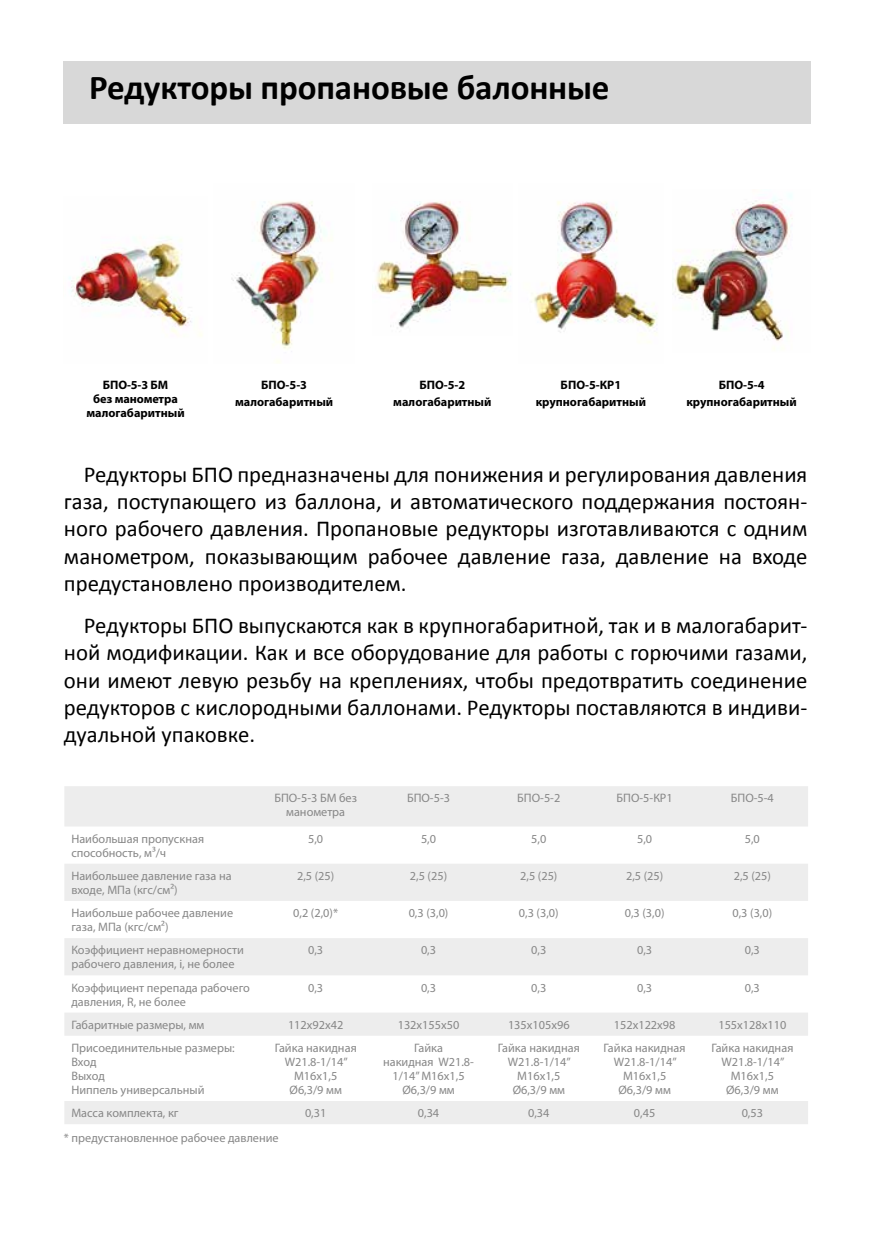
<style>
.page{position:relative;width:874px;height:1241px;background:#fff}
.page>*{position:absolute;margin:0;border:0;box-sizing:border-box;transform-origin:0 0}
.t1{font:700 35px "Calibri";letter-spacing:-.005em;color:#000}
.t2{font:22.75px/27.3px "Calibri";color:#000;text-align:justify}
.t3{font:12.25px/14px "Myriad Pro";color:#878787;text-align:center}
.t4{font:700 12.25px/14px "Myriad Pro";color:#000;text-align:center}
</style>
<div class="page">
<div style="left:63px;top:62px;width:746px;height:62px;background:#d8d8d8"></div>
<img style="left:69px;top:236px;width:133px;height:100px">
<img style="left:231px;top:201px;width:101px;height:162px">
<img style="left:375px;top:201px;width:136px;height:127px">
<img style="left:531px;top:201px;width:127px;height:142px">
<img style="left:672px;top:194px;width:121px;height:156px">
<svg style="left:64px;top:786px;width:743px;height:337px"></svg>
<h1 class="t1" style="left:89px;top:65px;width:521px">Редукторы пропановые балонные</h1>
<p class="t4" style="left:93px;top:377px;width:86px">БПО-5-3 БМ без манометра</p>
<p class="t4" style="left:261px;top:377px;width:47px">БПО-5-3</p>
<p class="t4" style="left:419px;top:377px;width:47px">БПО-5-2</p>
<p class="t4" style="left:560px;top:377px;width:62px">БПО-5-КР1</p>
<p class="t4" style="left:718px;top:377px;width:47px">БПО-5-4</p>
<p class="t4" style="left:235px;top:394px;width:100px">малогабаритный</p>
<p class="t4" style="left:393px;top:394px;width:100px">малогабаритный</p>
<p class="t4" style="left:535px;top:394px;width:112px">крупногабаритный</p>
<p class="t4" style="left:686px;top:394px;width:112px">крупногабаритный</p>
<p class="t4" style="left:86px;top:405px;width:100px">малогабаритный</p>
<p class="t2" style="left:64px;top:460px;width:744px;text-indent:20px">Редукторы БПО предназначены для понижения и регулирования давления газа, поступающего из баллона, и автоматического поддержания постоян&shy;ного рабочего давления. Пропановые редукторы изготавливаются с одним манометром, показывающим рабочее давление газа, давление на входе предустановлено производителем.</p>
<p class="t2" style="left:64px;top:612px;width:744px;text-indent:20px">Редукторы БПО выпускаются как в крупногабаритной, так и в малогабарит&shy;ной модификации. Как и все оборудование для работы с горючими газами, они имеют левую резьбу на креплениях, чтобы предотвратить соединение редукторов с кислородными баллонами. Редукторы поставляются в индиви&shy;дуальной упаковке.</p>
<p class="t3" style="left:274px;top:791px;width:84px">БПО-5-3 БМ без манометра</p>
<p class="t3" style="left:407px;top:791px;width:45px">БПО-5-3</p>
<p class="t3" style="left:517px;top:791px;width:45px">БПО-5-2</p>
<p class="t3" style="left:616px;top:791px;width:58px">БПО-5-КР1</p>
<p class="t3" style="left:730px;top:791px;width:45px">БПО-5-4</p>
<p class="t3" style="left:71px;top:831px;width:134px;text-align:left">Наибольшая пропускная способность, м³/ч</p>
<p class="t3" style="left:308px;top:831px;width:17px">5,0</p>
<p class="t3" style="left:421px;top:831px;width:17px">5,0</p>
<p class="t3" style="left:531px;top:831px;width:17px">5,0</p>
<p class="t3" style="left:636px;top:831px;width:17px">5,0</p>
<p class="t3" style="left:744px;top:831px;width:17px">5,0</p>
<p class="t3" style="left:71px;top:868px;width:162px;text-align:left">Наибольшее давление газа на входе, МПа (кгс/см²)</p>
<p class="t3" style="left:297px;top:868px;width:39px">2,5 (25)</p>
<p class="t3" style="left:410px;top:868px;width:39px">2,5 (25)</p>
<p class="t3" style="left:520px;top:868px;width:39px">2,5 (25)</p>
<p class="t3" style="left:625px;top:868px;width:39px">2,5 (25)</p>
<p class="t3" style="left:733px;top:868px;width:39px">2,5 (25)</p>
<p class="t3" style="left:71px;top:905px;width:163px;text-align:left">Наибольше рабочее давление газа, МПа (кгс/см²)</p>
<p class="t3" style="left:293px;top:905px;width:46px">0,2 (2,0)*</p>
<p class="t3" style="left:408px;top:905px;width:41px">0,3 (3,0)</p>
<p class="t3" style="left:518px;top:905px;width:41px">0,3 (3,0)</p>
<p class="t3" style="left:624px;top:905px;width:41px">0,3 (3,0)</p>
<p class="t3" style="left:732px;top:905px;width:41px">0,3 (3,0)</p>
<p class="t3" style="left:71px;top:942px;width:174px;text-align:left">Коэффициент неравномерности рабочего давления, i, не более</p>
<p class="t3" style="left:308px;top:942px;width:17px">0,3</p>
<p class="t3" style="left:421px;top:942px;width:17px">0,3</p>
<p class="t3" style="left:531px;top:942px;width:17px">0,3</p>
<p class="t3" style="left:636px;top:942px;width:17px">0,3</p>
<p class="t3" style="left:744px;top:942px;width:17px">0,3</p>
<p class="t3" style="left:71px;top:980px;width:180px;text-align:left">Коэффициент перепада рабочего давления, R, не более</p>
<p class="t3" style="left:308px;top:980px;width:17px">0,3</p>
<p class="t3" style="left:421px;top:980px;width:17px">0,3</p>
<p class="t3" style="left:531px;top:980px;width:17px">0,3</p>
<p class="t3" style="left:636px;top:980px;width:17px">0,3</p>
<p class="t3" style="left:744px;top:980px;width:17px">0,3</p>
<p class="t3" style="left:71px;top:1017px;width:134px">Габаритные размеры, мм</p>
<p class="t3" style="left:288px;top:1017px;width:57px">112х92х42</p>
<p class="t3" style="left:397px;top:1017px;width:63px">132х155х50</p>
<p class="t3" style="left:507px;top:1017px;width:63px">135х105х96</p>
<p class="t3" style="left:613px;top:1017px;width:63px">152х122х98</p>
<p class="t3" style="left:718px;top:1017px;width:69px">155х128х110</p>
<p class="t3" style="left:71px;top:1040px;width:165px;text-align:left">Присоединительные размеры:<br>Вход<br>Выход<br>Ниппель универсальный</p>
<p class="t3" style="left:274px;top:1040px;width:84px">Гайка накидная<br>W21.8-1/14”<br>М16х1,5<br>Ø6,3/9 мм</p>
<p class="t3" style="left:383px;top:1040px;width:92px">Гайка<br>накидная W21.8-<br>1/14” М16х1,5<br>Ø6,3/9 мм</p>
<p class="t3" style="left:497px;top:1040px;width:84px">Гайка накидная<br>W21.8-1/14”<br>М16х1,5<br>Ø6,3/9 мм</p>
<p class="t3" style="left:603px;top:1040px;width:84px">Гайка накидная<br>W21.8-1/14”<br>М16х1,5<br>Ø6,3/9 мм</p>
<p class="t3" style="left:711px;top:1040px;width:84px">Гайка накидная<br>W21.8-1/14”<br>М16х1,5<br>Ø6,3/9 мм</p>
<p class="t3" style="left:71px;top:1105px;width:109px">Масса комплекта, кг</p>
<p class="t3" style="left:305px;top:1105px;width:23px">0,31</p>
<p class="t3" style="left:417px;top:1105px;width:23px">0,34</p>
<p class="t3" style="left:528px;top:1105px;width:23px">0,34</p>
<p class="t3" style="left:633px;top:1105px;width:23px">0,45</p>
<p class="t3" style="left:741px;top:1105px;width:23px">0,53</p>
<p class="t3" style="left:64px;top:1130px;width:216px">* предустановленное рабочее давление</p>
</div>
